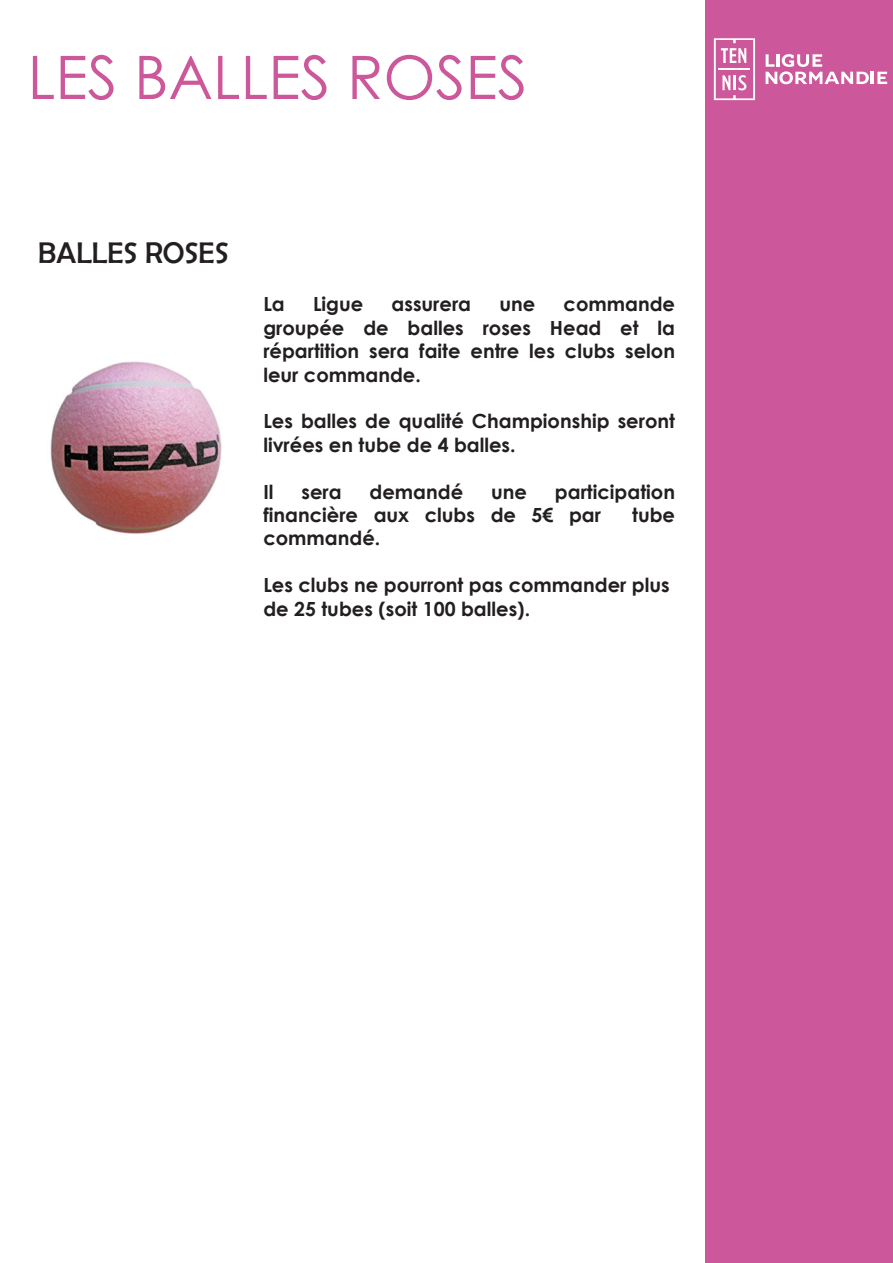
<style>
.page{position:relative;width:893px;height:1263px;background:#fff}
.page>*{position:absolute;margin:0;border:0;box-sizing:border-box;transform-origin:0 0}
.t1{font:60px "Century Gothic";color:#cc579a}
.t2{font:30px "Berlin Sans FB";color:#231f20}
.t3{font:700 19.5px/23.4px "Century Gothic";color:#231f20}
</style>
<div class="page">
<div style="left:706px;top:0;width:187px;height:1263px;background:#cc579a"></div>
<svg style="left:714px;top:38px;width:41px;height:62px"></svg>
<hr style="left:719px;top:68px;width:31px;height:2px;background:#fff">
<svg style="left:766px;top:54px;width:121px;height:30px"></svg>
<img style="left:50px;top:361px;width:172px;height:173px">
<h1 class="t1" style="left:28px;top:52px;width:501px">LES BALLES ROSES</h1>
<h2 class="t2" style="left:38px;top:235px;width:192px">BALLES ROSES</h2>
<p class="t3" style="left:263px;top:294px;width:23px">La</p>
<p class="t3" style="left:313px;top:294px;width:52px">Ligue</p>
<p class="t3" style="left:392px;top:294px;width:81px">assurera</p>
<p class="t3" style="left:499px;top:294px;width:37px">une</p>
<p class="t3" style="left:263px;top:294px;width:413px;text-align:justify;text-indent:300px">commande groupée de balles roses Head et la répartition sera faite entre les clubs selon leur commande.</p>
<p class="t3" style="left:263px;top:409px;width:413px">Les balles de qualité Championship seront livrées en tube de 4 balles.</p>
<p class="t3" style="left:263px;top:479px;width:12px">Il</p>
<p class="t3" style="left:301px;top:479px;width:42px">sera</p>
<p class="t3" style="left:370px;top:479px;width:95px">demandé</p>
<p class="t3" style="left:491px;top:479px;width:37px">une</p>
<p class="t3" style="left:263px;top:479px;width:413px;text-indent:292px">participation financière aux clubs de 5€ par</p>
<p class="t3" style="left:632px;top:502px;width:44px">tube</p>
<p class="t3" style="left:263px;top:526px;width:118px">commandé.</p>
<p class="t3" style="left:263px;top:572px;width:408px">Les clubs ne pourront pas commander plus de 25 tubes (soit 100 balles).</p>
</div>
